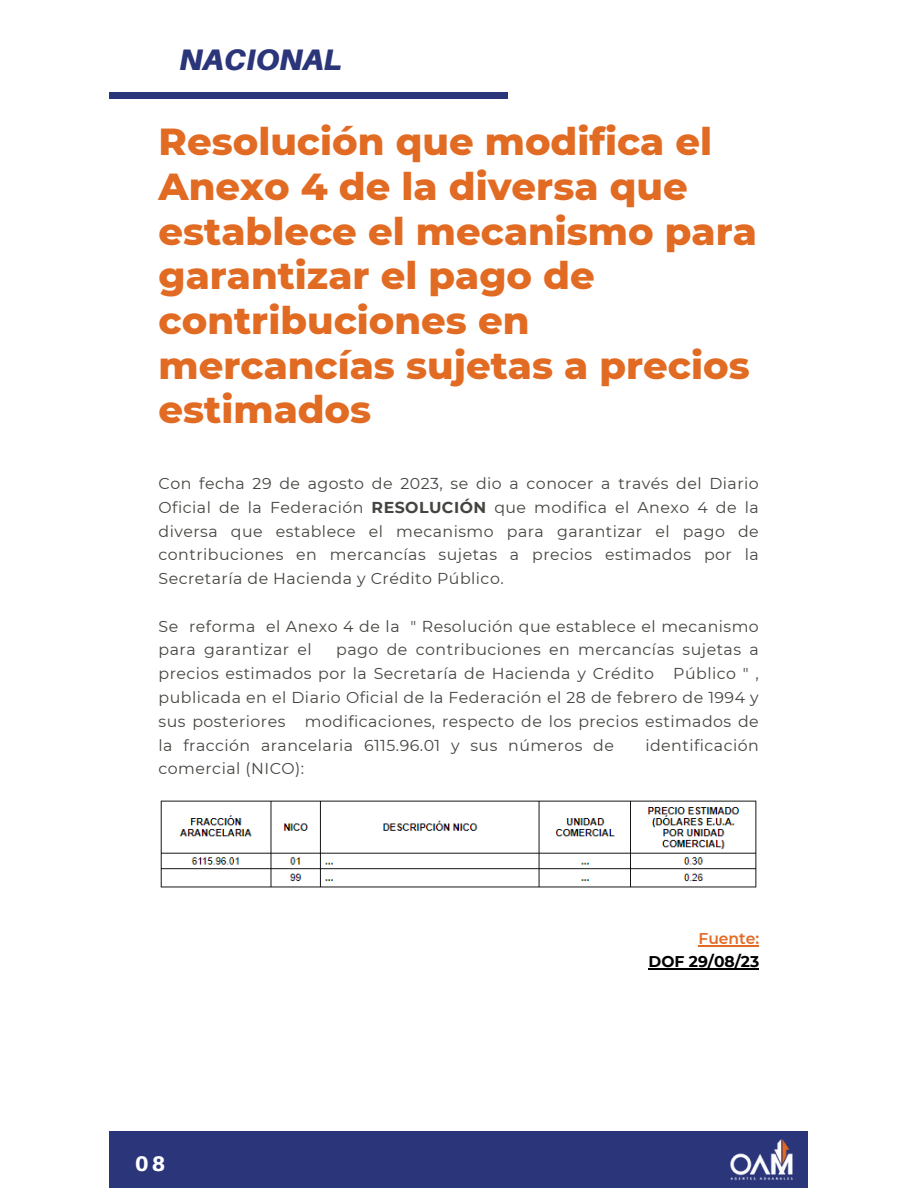
<style>
.page{position:relative;width:918px;height:1188px;background:#fff}
.page>*{position:absolute;margin:0;border:0;box-sizing:border-box;transform-origin:0 0}
.t1{font:800 38.4px/44.7px "Montserrat";color:#e26b24}
.t2{font:italic 900 29.7px "Aileron";color:#2a357a}
.t3{font:800 21.15px "Aileron";color:#fff}
.t4{font:15.75px/23.7px "Montserrat";letter-spacing:.03em;color:#444440;text-align:justify}
.t5{font:700 15.6px "Montserrat";color:#000}
.t6{font:600 15.6px "Montserrat";color:#e26b24}
.s1{font-weight:700}
</style>
<div class="page">
<div style="left:110px;top:1132px;width:698px;height:56px;background:#2a357a"></div>
<div style="left:110px;top:92px;width:398px;height:7px;background:#2a357a"></div>
<img style="left:730px;top:1139px;width:63px;height:41px">
<img style="left:160px;top:800px;width:597px;height:88px">
<hr style="left:698px;top:945px;width:61px;height:1px;background:#e26b24">
<hr style="left:649px;top:969px;width:110px;height:1px;background:#000">
<p class="t2" style="left:179px;top:41px;width:164px">NACIONAL</p>
<p class="t1" style="left:159px;top:119px;width:600px">Resolución que modifica el<br>Anexo 4 de la diversa que establece el mecanismo para garantizar el pago de contribuciones en mercancías sujetas a precios estimados</p>
<p class="t4" style="left:159px;top:472px;width:602px">Con fecha 29 de agosto de 2023, se dio a conocer a través del Diario Oficial de la Federación <span class="s1">RESOLUCIÓN</span> que modifica el Anexo 4 de la diversa que establece el mecanismo para garantizar el pago de contribuciones en mercancías sujetas a precios estimados por la Secretaría de Hacienda y Crédito Público.</p>
<p class="t4" style="left:159px;top:614px;width:602px">Se reforma el Anexo 4 de la " Resolución que establece el mecanismo para garantizar el</p>
<p class="t4" style="left:159px;top:638px;width:602px;text-indent:178px">pago de contribuciones en mercancías sujetas a precios estimados por la Secretaría de Hacienda y Crédito Público " , publicada en el Diario Oficial de la Federación el 28 de febrero de 1994 y sus posteriores modificaciones, respecto de los precios estimados de la fracción arancelaria 6115.96.01 y sus números de</p>
<p class="t4" style="left:645px;top:733px;width:115px">identificación</p>
<p class="t4" style="left:159px;top:757px;width:147px">comercial (NICO):</p>
<p class="t3" style="left:135px;top:1150px;width:32px">08</p>
<p class="t6" style="left:698px;top:928px;width:62px">Fuente:</p>
<p class="t5" style="left:649px;top:952px;width:112px">DOF 29/08/23</p>
</div>
